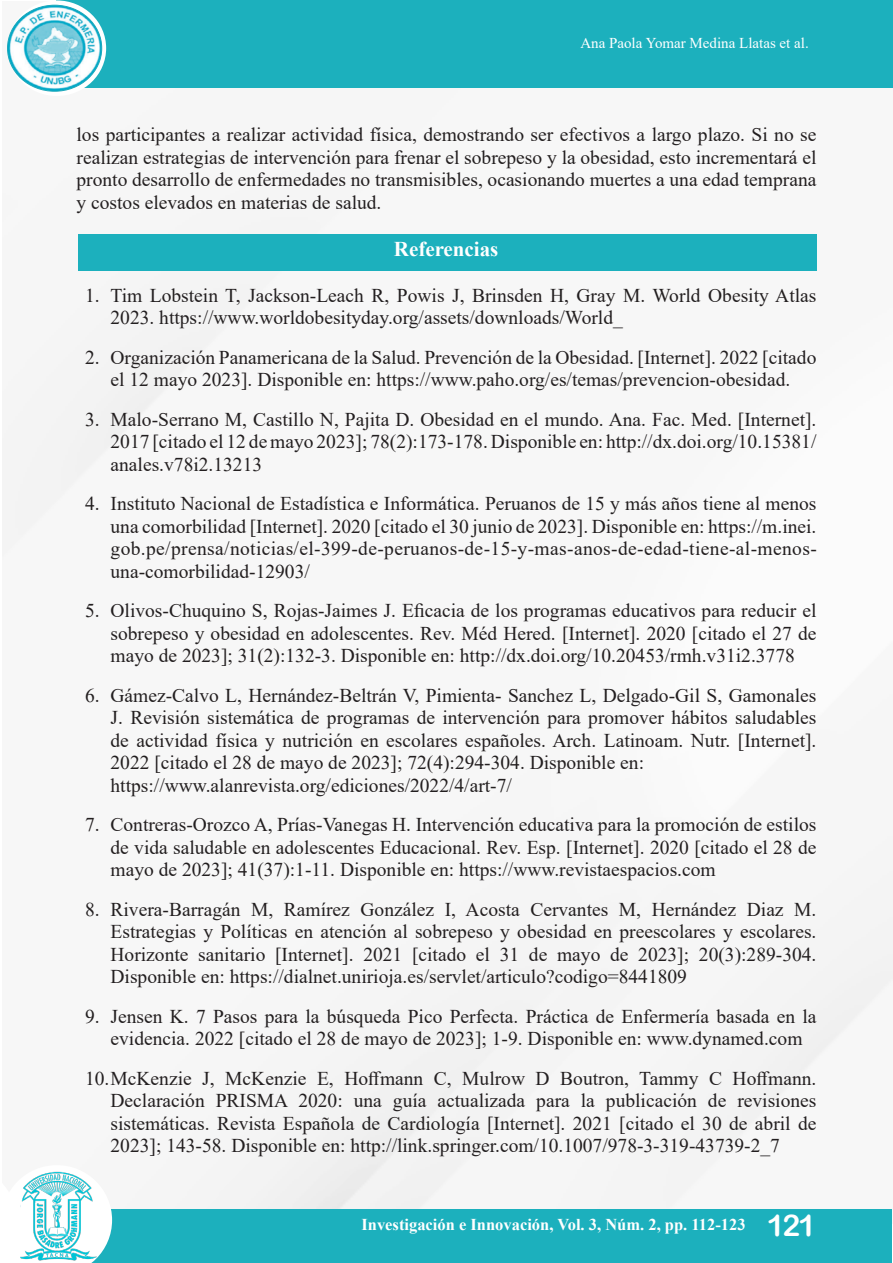
<style>
.page{position:relative;width:893px;height:1263px;background:#fff}
.page>*{position:absolute;margin:0;border:0;box-sizing:border-box;transform-origin:0 0}
.t1{font:700 21px "Times New Roman";color:#fff}
.t2{font:19.5px/22.5px "Times New Roman";color:#231f20;text-align:justify}
.t3{font:700 16.5px "Times New Roman";color:#fff}
.t4{font:15px "Times New Roman";color:#fff}
.s1{font-family:"Arial Rounded MT Bold";font-weight:400;font-size:30px}
</style>
<div class="page">
<img style="left:2px;top:39px;width:891px;height:1170px">
<div style="left:57px;top:0;width:836px;height:88px;background:#1cb0bd"></div>
<div style="left:74px;top:1209px;width:818px;height:54px;background:#1cb0bd"></div>
<svg style="left:2px;top:1165px;width:110px;height:98px"></svg>
<div style="left:7px;top:0;width:99px;height:96px;background:#fff;border-radius:50%"></div>
<img style="left:8px;top:5px;width:94px;height:86px">
<div style="left:78px;top:234px;width:738px;height:36px;background:#1cb0bd"></div>
<p class="t4" style="left:580px;top:32px;width:230px">Ana Paola Yomar Medina Llatas et al.</p>
<p class="t2" style="left:77px;top:123px;width:741px">los participantes a realizar actividad física, demostrando ser efectivos a largo plazo. Si no se realizan estrategias de intervención para frenar el sobrepeso y la obesidad, esto incrementará el pronto desarrollo de enfermedades no transmisibles, ocasionando muertes a una edad temprana y costos elevados en materias de salud.</p>
<p class="t1" style="left:394px;top:234px;width:106px">Referencias</p>
<p class="t2" style="left:111px;top:283px;width:707px;text-indent:-26px">1. Tim Lobstein T, Jackson-Leach R, Powis J, Brinsden H, Gray M. World Obesity Atlas<br>2023. https://www.worldobesityday.org/assets/downloads/World_</p>
<p class="t2" style="left:85px;top:345px;width:733px;text-align:center">2. Organización Panamericana de la Salud. Prevención de la Obesidad. [Internet]. 2022 [citado el 12 mayo 2023]. Disponible en: https://www.paho.org/es/temas/prevencion-obesidad.</p>
<p class="t2" style="left:111px;top:407px;width:707px;text-indent:-26px">3. Malo-Serrano M, Castillo N, Pajita D. Obesidad en el mundo. Ana. Fac. Med. [Internet].<br>2017 [citado el 12 de mayo 2023]; 78(2):173-178. Disponible en: http://dx.doi.org/10.15381/ anales.v78i2.13213</p>
<p class="t2" style="left:111px;top:492px;width:708px;text-indent:-26px">4. Instituto Nacional de Estadística e Informática. Peruanos de 15 y más años tiene al menos una comorbilidad [Internet]. 2020 [citado el 30 junio de 2023]. Disponible en: https://m.inei. gob.pe/prensa/noticias/el-399-de-peruanos-de-15-y-mas-anos-de-edad-tiene-al-menos&shy;una-comorbilidad-12903/</p>
<p class="t2" style="left:111px;top:599px;width:707px;text-indent:-26px">5. Olivos-Chuquino S, Rojas-Jaimes J. Eficacia de los programas educativos para reducir el sobrepeso y obesidad en adolescentes. Rev. Méd Hered. [Internet]. 2020 [citado el 27 de mayo de 2023]; 31(2):132-3. Disponible en: http://dx.doi.org/10.20453/rmh.v31i2.3778</p>
<p class="t2" style="left:111px;top:683px;width:707px;text-align:left;text-indent:-26px">6. Gámez-Calvo L, Hernández-Beltrán V, Pimienta- Sanchez L, Delgado-Gil S, Gamonales J. Revisión sistemática de programas de intervención para promover hábitos saludables de actividad física y nutrición en escolares españoles. Arch. Latinoam. Nutr. [Internet].<br>2022 [citado el 28 de mayo de 2023]; 72(4):294-304. Disponible en: https://www.alanrevista.org/ediciones/2022/4/art-7/</p>
<p class="t2" style="left:111px;top:813px;width:707px;text-indent:-26px">7. Contreras-Orozco A, Prías-Vanegas H. Intervención educativa para la promoción de estilos de vida saludable en adolescentes Educacional. Rev. Esp. [Internet]. 2020 [citado el 28 de mayo de 2023]; 41(37):1-11. Disponible en: https://www.revistaespacios.com</p>
<p class="t2" style="left:111px;top:897px;width:707px;text-indent:-26px">8. Rivera-Barragán M, Ramírez González I, Acosta Cervantes M, Hernández Diaz M.<br>Estrategias y Políticas en atención al sobrepeso y obesidad en preescolares y escolares.<br>Horizonte sanitario [Internet]. 2021 [citado el 31 de mayo de 2023]; 20(3):289-304.<br>Disponible en: https://dialnet.unirioja.es/servlet/articulo?codigo=8441809</p>
<p class="t2" style="left:85px;top:1004px;width:733px;text-align:center">9. Jensen K. 7 Pasos para la búsqueda Pico Perfecta. Práctica de Enfermería basada en la evidencia. 2022 [citado el 28 de mayo de 2023]; 1-9. Disponible en: www.dynamed.com</p>
<p class="t2" style="left:111px;top:1066px;width:707px;text-indent:-26px">10.McKenzie J, McKenzie E, Hoffmann C, Mulrow D Boutron, Tammy C Hoffmann.<br>Declaración PRISMA 2020: una guía actualizada para la publicación de revisiones sistemáticas. Revista Española de Cardiología [Internet]. 2021 [citado el 30 de abril de 2023]; 143-58. Disponible en: http://link.springer.com/10.1007/978-3-319-43739-2_7</p>
<p class="t3" style="left:361px;top:1212px;width:456px">Investigación e Innovación, Vol. 3, Núm. 2, pp. 112-123 <span class="s1">121</span></p>
</div>
